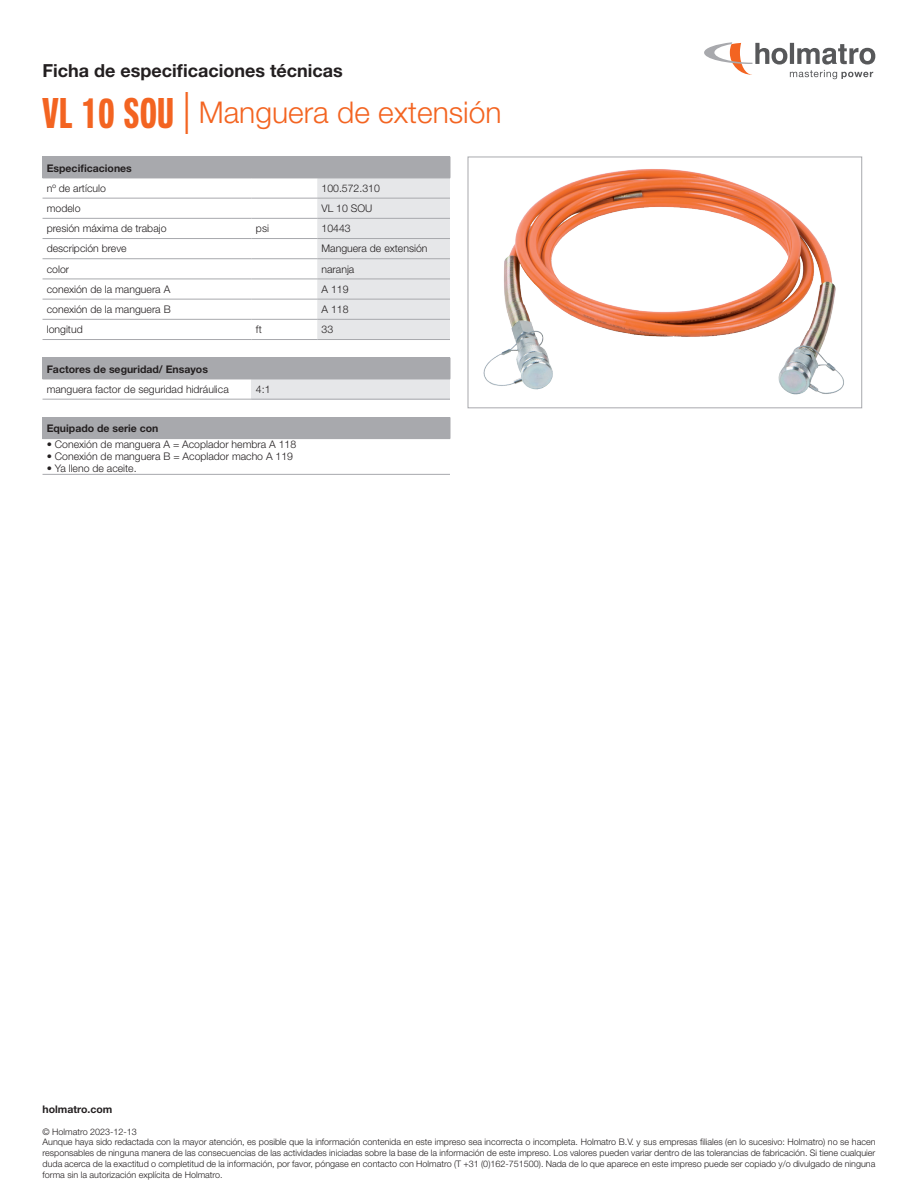
<style>
.page{position:relative;width:918px;height:1188px;background:#fff}
.page>*{position:absolute;margin:0;border:0;box-sizing:border-box;transform-origin:0 0}
.t1{font:300 30px "Helvetica Neue LT Std";color:#f36421}
.t2{font:700 18px "Helvetica Neue LT Std";color:#231f20}
.t3{font:300 10.5px "Helvetica Neue LT Std";color:#231f20}
.t4{font:700 10.5px "Helvetica Neue LT Std";color:#231f20}
.t5{font:300 9px/10.8px "Helvetica Neue LT Std";color:#231f20}
.s1{font-family:"Neue Helvetica Pro 79 Cm";font-weight:700;font-size:42px}
.s2{font-size:42px}
</style>
<div class="page">
<svg style="left:704px;top:42px;width:171px;height:37px"></svg>
<div style="left:43px;top:157px;width:407px;height:21px;background:#a8a9ad"></div>
<svg style="left:317px;top:157px;width:134px;height:182px;background:#dedfe1"></svg>
<hr style="left:43px;top:178px;width:209px;height:1px;background:#a8a9ad">
<hr style="left:252px;top:178px;width:65px;height:1px;background:#a8a9ad">
<hr style="left:317px;top:178px;width:133px;height:1px;background:#a8a9ad">
<hr style="left:43px;top:198px;width:209px;height:1px;background:#a8a9ad">
<hr style="left:252px;top:198px;width:65px;height:1px;background:#a8a9ad">
<hr style="left:317px;top:198px;width:133px;height:1px;background:#a8a9ad">
<hr style="left:43px;top:218px;width:209px;height:1px;background:#a8a9ad">
<hr style="left:252px;top:218px;width:65px;height:1px;background:#a8a9ad">
<hr style="left:317px;top:218px;width:133px;height:1px;background:#a8a9ad">
<hr style="left:43px;top:238px;width:209px;height:1px;background:#a8a9ad">
<hr style="left:252px;top:238px;width:65px;height:1px;background:#a8a9ad">
<hr style="left:317px;top:238px;width:133px;height:1px;background:#a8a9ad">
<hr style="left:43px;top:258px;width:209px;height:1px;background:#a8a9ad">
<hr style="left:252px;top:258px;width:65px;height:1px;background:#a8a9ad">
<hr style="left:317px;top:258px;width:133px;height:1px;background:#a8a9ad">
<hr style="left:43px;top:279px;width:209px;height:1px;background:#a8a9ad">
<hr style="left:252px;top:279px;width:65px;height:1px;background:#a8a9ad">
<hr style="left:317px;top:279px;width:133px;height:1px;background:#a8a9ad">
<hr style="left:43px;top:299px;width:209px;height:1px;background:#a8a9ad">
<hr style="left:252px;top:299px;width:65px;height:1px;background:#a8a9ad">
<hr style="left:317px;top:299px;width:133px;height:1px;background:#a8a9ad">
<hr style="left:43px;top:339px;width:209px;height:1px;background:#a8a9ad">
<hr style="left:43px;top:319px;width:209px;height:1px;background:#a8a9ad">
<hr style="left:252px;top:339px;width:65px;height:1px;background:#a8a9ad">
<hr style="left:252px;top:319px;width:65px;height:1px;background:#a8a9ad">
<hr style="left:317px;top:339px;width:133px;height:1px;background:#a8a9ad">
<hr style="left:317px;top:319px;width:133px;height:1px;background:#a8a9ad">
<div style="left:43px;top:358px;width:407px;height:21px;background:#a8a9ad"></div>
<div style="left:252px;top:379px;width:198px;height:20px;background:#e6e7e9"></div>
<svg style="left:450px;top:358px;width:1px;height:21px"></svg>
<hr style="left:43px;top:399px;width:209px;height:1px;background:#a8a9ad">
<hr style="left:43px;top:379px;width:209px;height:1px;background:#a8a9ad">
<hr style="left:252px;top:399px;width:198px;height:1px;background:#a8a9ad">
<hr style="left:252px;top:379px;width:198px;height:1px;background:#a8a9ad">
<div style="left:43px;top:417px;width:407px;height:22px;background:#a8a9ad"></div>
<svg style="left:450px;top:417px;width:1px;height:21px"></svg>
<hr style="left:43px;top:474px;width:407px;height:1px;background:#a8a9ad">
<img style="left:483px;top:169px;width:361px;height:226px">
<div style="left:468px;top:157px;width:394px;height:251px;border:1px solid #a8a9ad"></div>
<h2 class="t2" style="left:43px;top:59px;width:302px">Ficha de especificaciones técnicas</h2>
<h1 class="t1" style="left:43px;top:94px;width:461px"><span class="s1">VL 10 SOU</span> <span class="s2">|</span> Manguera de extensión</h1>
<p class="t4" style="left:47px;top:161px;width:87px">Especificaciones</p>
<p class="t3" style="left:47px;top:182px;width:61px">nº de artículo</p>
<p class="t3" style="left:322px;top:182px;width:60px">100.572.310</p>
<p class="t3" style="left:47px;top:202px;width:35px">modelo</p>
<p class="t3" style="left:322px;top:202px;width:52px">VL 10 SOU</p>
<p class="t3" style="left:47px;top:222px;width:121px">presión máxima de trabajo</p>
<p class="t3" style="left:256px;top:222px;width:15px">psi</p>
<p class="t3" style="left:322px;top:222px;width:31px">10443</p>
<p class="t3" style="left:47px;top:242px;width:81px">descripción breve</p>
<p class="t3" style="left:322px;top:242px;width:107px">Manguera de extensión</p>
<p class="t3" style="left:47px;top:262px;width:24px">color</p>
<p class="t3" style="left:322px;top:262px;width:34px">naranja</p>
<p class="t3" style="left:47px;top:283px;width:125px">conexión de la manguera A</p>
<p class="t3" style="left:322px;top:283px;width:29px">A 119</p>
<p class="t3" style="left:47px;top:303px;width:125px">conexión de la manguera B</p>
<p class="t3" style="left:322px;top:303px;width:29px">A 118</p>
<p class="t3" style="left:47px;top:323px;width:37px">longitud</p>
<p class="t3" style="left:256px;top:323px;width:7px">ft</p>
<p class="t3" style="left:322px;top:323px;width:13px">33</p>
<p class="t4" style="left:47px;top:362px;width:163px">Factores de seguridad/ Ensayos</p>
<p class="t3" style="left:47px;top:383px;width:184px">manguera factor de seguridad hidráulica</p>
<p class="t3" style="left:256px;top:383px;width:16px">4:1</p>
<p class="t4" style="left:47px;top:422px;width:113px">Equipado de serie con</p>
<p class="t3" style="left:47px;top:438px;width:251px">• Conexión de manguera A = Acoplador hembra A 118</p>
<p class="t3" style="left:47px;top:450px;width:248px">• Conexión de manguera B = Acoplador macho A 119</p>
<p class="t3" style="left:47px;top:462px;width:91px">• Ya lleno de aceite.</p>
<p class="t4" style="left:43px;top:1103px;width:71px">holmatro.com</p>
<p class="t5" style="left:43px;top:1126px;width:835px">© Holmatro 2023-12-13<br>Aunque haya sido redactada con la mayor atención, es posible que la información contenida en este impreso sea incorrecta o incompleta. Holmatro B.V. y sus empresas filiales (en lo sucesivo: Holmatro) no se hacen responsables de ninguna manera de las consecuencias de las actividades iniciadas sobre la base de la información de este impreso. Los valores pueden variar dentro de las tolerancias de fabricación. Si tiene cualquier duda acerca de la exactitud o completitud de la información, por favor, póngase en contacto con Holmatro (T +31 (0)162-751500). Nada de lo que aparece en este impreso puede ser copiado y/o divulgado de ninguna forma sin la autorización explícita de Holmatro.</p>
</div>
